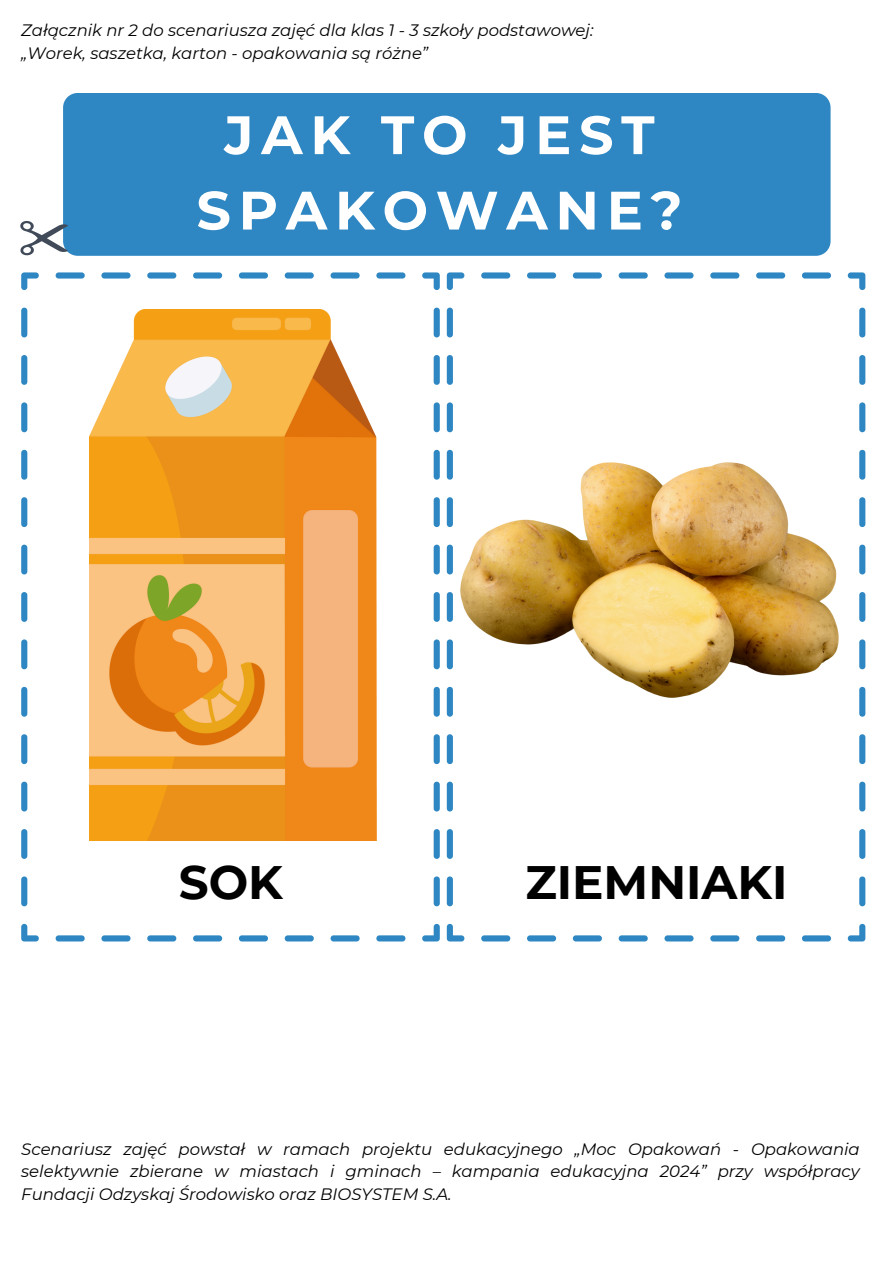
<style>
.page{position:relative;width:894px;height:1264px;background:#fff}
.page>*{position:absolute;margin:0;border:0;box-sizing:border-box;transform-origin:0 0}
.t1{font:700 54px/75.3px "Montserrat";letter-spacing:.14em;color:#fff;text-align:center}
.t2{font:700 46.8px "Montserrat";color:#000}
.t3{font:italic 16.5px/22.5px "Montserrat";color:#000;text-align:justify}
</style>
<div class="page">
<div style="left:63px;top:93px;width:767px;height:163px;background:#2e87c3"></div>
<svg style="left:20px;top:221px;width:48px;height:35px"></svg>
<svg style="left:21px;top:923px;width:18px;height:18px"></svg>
<svg style="left:21px;top:307px;width:6px;height:599px"></svg>
<svg style="left:21px;top:272px;width:18px;height:18px"></svg>
<svg style="left:56px;top:272px;width:349px;height:6px"></svg>
<svg style="left:422px;top:272px;width:17px;height:18px"></svg>
<svg style="left:433px;top:307px;width:6px;height:599px"></svg>
<svg style="left:422px;top:923px;width:17px;height:18px"></svg>
<svg style="left:56px;top:935px;width:349px;height:6px"></svg>
<svg style="left:446px;top:923px;width:18px;height:18px"></svg>
<svg style="left:446px;top:307px;width:7px;height:599px"></svg>
<svg style="left:446px;top:272px;width:18px;height:18px"></svg>
<svg style="left:481px;top:272px;width:349px;height:6px"></svg>
<svg style="left:847px;top:272px;width:18px;height:18px"></svg>
<svg style="left:859px;top:307px;width:6px;height:599px"></svg>
<svg style="left:847px;top:923px;width:18px;height:18px"></svg>
<svg style="left:481px;top:935px;width:349px;height:6px"></svg>
<img style="left:89px;top:310px;width:287px;height:530px">
<img style="left:460px;top:462px;width:378px;height:235px">
<p class="t3" style="left:21px;top:19px;width:573px">Załącznik nr 2 do scenariusza zajęć dla klas 1 - 3 szkoły podstawowej:</p>
<p class="t3" style="left:21px;top:41px;width:408px">„Worek, saszetka, karton - opakowania są różne”</p>
<p class="t1" style="left:196px;top:97px;width:487px">JAK TO JEST<br>SPAKOWANE?</p>
<p class="t2" style="left:179px;top:853px;width:106px">SOK</p>
<p class="t2" style="left:525px;top:853px;width:263px">ZIEMNIAKI</p>
<h1 class="t3" style="left:21px;top:1137px;width:839px">Scenariusz zajęć powstał w ramach projektu edukacyjnego „Moc Opakowań - Opakowania selektywnie zbierane w miastach i gminach – kampania edukacyjna 2024” przy współpracy Fundacji Odzyskaj Środowisko oraz BIOSYSTEM S.A.</h1>
</div>
